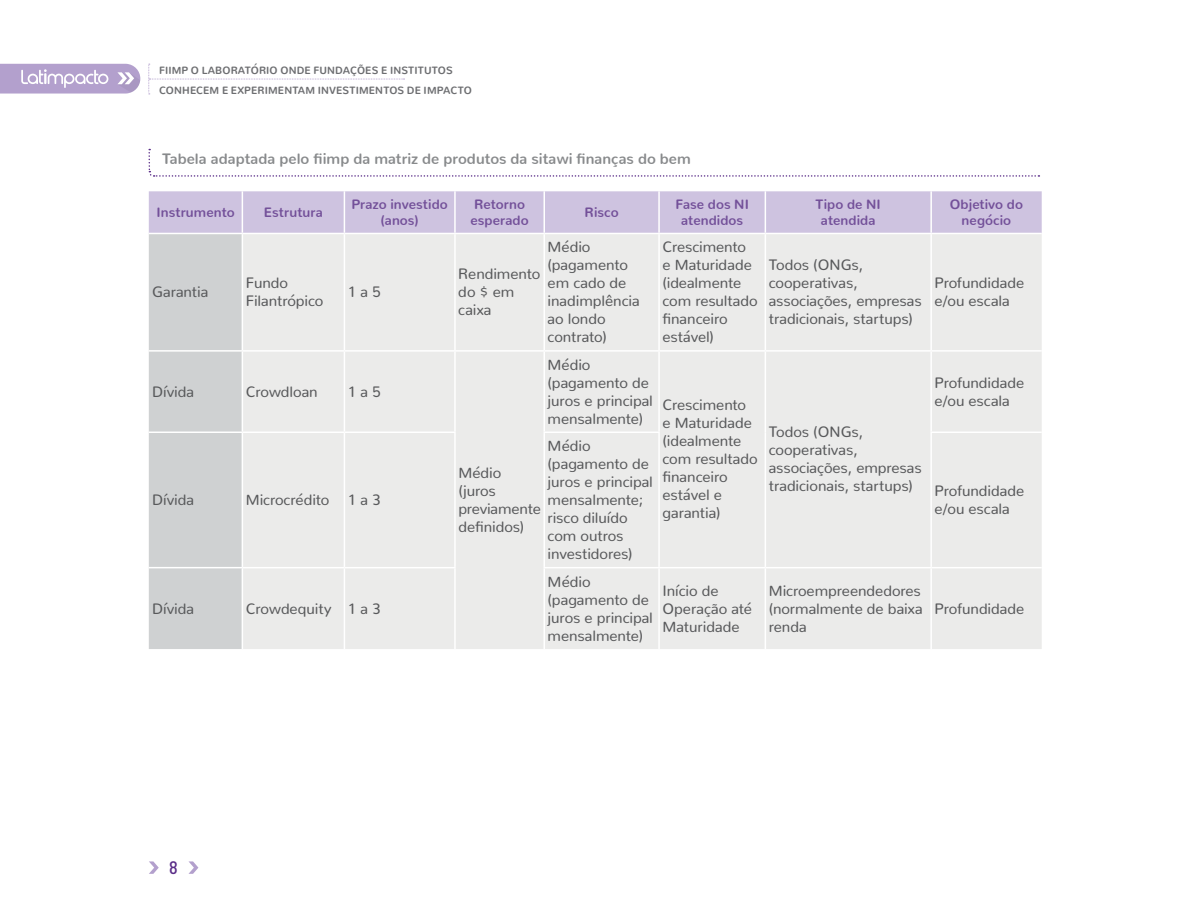
<style>
.page{position:relative;width:1188px;height:918px;background:#fff}
.page>*{position:absolute;margin:0;border:0;box-sizing:border-box;transform-origin:0 0}
.t1{font:500 semi-condensed 18px "Barlow";color:#5a2d88}
.t2{font:15px/18px "Nunito";letter-spacing:-.005em;color:#58595b}
.t3{font:700 15px "Nunito";letter-spacing:.005em;color:#888a8c}
.t4{font:700 13.5px/16.2px "Nunito";letter-spacing:.01em;color:#735099;text-align:center}
.t5{font:700 10.5px/19.5px "Nunito";letter-spacing:.01em;color:#6d6e71}
</style>
<div class="page">
<svg style="left:189px;top:861px;width:9px;height:13px"></svg>
<svg style="left:149px;top:861px;width:10px;height:13px"></svg>
<svg style="left:148px;top:64px;width:257px;height:31px"></svg>
<svg style="left:0;top:64px;width:140px;height:30px"></svg>
<svg style="left:148px;top:149px;width:891px;height:28px"></svg>
<svg style="left:149px;top:191px;width:893px;height:458px"></svg>
<div style="left:243px;top:234px;width:799px;height:415px;background:#ebebea"></div>
<hr style="left:242px;top:191px;width:1px;height:42px;background:#fff">
<hr style="left:344px;top:191px;width:1px;height:42px;background:#fff">
<hr style="left:454px;top:191px;width:2px;height:42px;background:#fff">
<hr style="left:544px;top:191px;width:1px;height:42px;background:#fff">
<hr style="left:658px;top:191px;width:2px;height:42px;background:#fff">
<hr style="left:765px;top:191px;width:1px;height:42px;background:#fff">
<hr style="left:930px;top:191px;width:2px;height:42px;background:#fff">
<hr style="left:149px;top:233px;width:93px;height:1px;background:#fff">
<hr style="left:242px;top:233px;width:102px;height:1px;background:#fff">
<hr style="left:242px;top:234px;width:1px;height:116px;background:#fff">
<hr style="left:344px;top:233px;width:111px;height:1px;background:#fff">
<hr style="left:344px;top:234px;width:1px;height:116px;background:#fff">
<hr style="left:455px;top:233px;width:89px;height:1px;background:#fff">
<hr style="left:454px;top:234px;width:2px;height:116px;background:#fff">
<hr style="left:544px;top:233px;width:115px;height:1px;background:#fff">
<hr style="left:544px;top:234px;width:1px;height:116px;background:#fff">
<hr style="left:659px;top:233px;width:106px;height:1px;background:#fff">
<hr style="left:658px;top:234px;width:2px;height:116px;background:#fff">
<hr style="left:765px;top:233px;width:166px;height:1px;background:#fff">
<hr style="left:765px;top:234px;width:1px;height:116px;background:#fff">
<hr style="left:931px;top:233px;width:111px;height:1px;background:#fff">
<hr style="left:930px;top:234px;width:2px;height:116px;background:#fff">
<hr style="left:149px;top:350px;width:93px;height:2px;background:#fff">
<hr style="left:242px;top:350px;width:102px;height:2px;background:#fff">
<hr style="left:242px;top:352px;width:1px;height:80px;background:#fff">
<hr style="left:344px;top:350px;width:111px;height:2px;background:#fff">
<hr style="left:344px;top:352px;width:1px;height:80px;background:#fff">
<hr style="left:455px;top:350px;width:89px;height:2px;background:#fff">
<hr style="left:454px;top:352px;width:2px;height:80px;background:#fff">
<hr style="left:544px;top:350px;width:115px;height:2px;background:#fff">
<hr style="left:544px;top:352px;width:1px;height:80px;background:#fff">
<hr style="left:659px;top:350px;width:106px;height:2px;background:#fff">
<hr style="left:658px;top:352px;width:2px;height:80px;background:#fff">
<hr style="left:765px;top:350px;width:166px;height:2px;background:#fff">
<hr style="left:765px;top:352px;width:1px;height:80px;background:#fff">
<hr style="left:765px;top:432px;width:1px;height:135px;background:#fff">
<hr style="left:931px;top:350px;width:111px;height:2px;background:#fff">
<hr style="left:930px;top:352px;width:2px;height:80px;background:#fff">
<hr style="left:149px;top:432px;width:93px;height:1px;background:#fff">
<hr style="left:242px;top:432px;width:102px;height:1px;background:#fff">
<hr style="left:242px;top:433px;width:1px;height:134px;background:#fff">
<hr style="left:344px;top:432px;width:112px;height:1px;background:#fff">
<hr style="left:344px;top:433px;width:1px;height:134px;background:#fff">
<hr style="left:454px;top:433px;width:2px;height:134px;background:#fff">
<hr style="left:544px;top:432px;width:116px;height:1px;background:#fff">
<hr style="left:544px;top:433px;width:1px;height:134px;background:#fff">
<hr style="left:658px;top:433px;width:2px;height:134px;background:#fff">
<hr style="left:930px;top:432px;width:112px;height:1px;background:#fff">
<hr style="left:930px;top:433px;width:2px;height:134px;background:#fff">
<hr style="left:149px;top:567px;width:93px;height:1px;background:#fff">
<hr style="left:242px;top:567px;width:102px;height:1px;background:#fff">
<hr style="left:242px;top:568px;width:1px;height:81px;background:#fff">
<hr style="left:344px;top:567px;width:112px;height:1px;background:#fff">
<hr style="left:344px;top:568px;width:1px;height:81px;background:#fff">
<hr style="left:454px;top:568px;width:2px;height:81px;background:#fff">
<hr style="left:544px;top:567px;width:115px;height:1px;background:#fff">
<hr style="left:544px;top:568px;width:1px;height:81px;background:#fff">
<hr style="left:659px;top:567px;width:106px;height:1px;background:#fff">
<hr style="left:658px;top:568px;width:2px;height:81px;background:#fff">
<hr style="left:765px;top:567px;width:166px;height:1px;background:#fff">
<hr style="left:765px;top:568px;width:1px;height:81px;background:#fff">
<hr style="left:931px;top:567px;width:111px;height:1px;background:#fff">
<hr style="left:930px;top:568px;width:2px;height:81px;background:#fff">
<p class="t5" style="left:159px;top:59px;width:314px">FIIMP O LABORATÓRIO ONDE FUNDAÇÕES E INSTITUTOS<br>CONHECEM E EXPERIMENTAM INVESTIMENTOS DE IMPACTO</p>
<p class="t3" style="left:162px;top:145px;width:530px">Tabela adaptada pelo fiimp da matriz de produtos da sitawi finanças do bem</p>
<p class="t4" style="left:156px;top:202px;width:80px">Instrumento</p>
<p class="t4" style="left:264px;top:202px;width:61px">Estrutura</p>
<p class="t4" style="left:351px;top:194px;width:98px">Prazo investido (anos)</p>
<p class="t4" style="left:470px;top:194px;width:60px;text-align:left">Retorno esperado</p>
<p class="t4" style="left:585px;top:202px;width:35px">Risco</p>
<p class="t4" style="left:675px;top:194px;width:75px">Fase dos NI atendidos</p>
<p class="t4" style="left:816px;top:194px;width:67px">Tipo de NI atendida</p>
<p class="t4" style="left:950px;top:194px;width:75px">Objetivo do negócio</p>
<p class="t2" style="left:152px;top:281px;width:58px">Garantia</p>
<p class="t2" style="left:246px;top:272px;width:79px">Fundo<br>Filantrópico</p>
<p class="t2" style="left:348px;top:281px;width:35px">1 a 5</p>
<p class="t2" style="left:152px;top:381px;width:43px">Dívida</p>
<p class="t2" style="left:246px;top:381px;width:74px">Crowdloan</p>
<p class="t2" style="left:348px;top:381px;width:35px">1 a 5</p>
<p class="t2" style="left:152px;top:489px;width:43px">Dívida</p>
<p class="t2" style="left:246px;top:489px;width:137px">Microcrédito 1 a 3</p>
<p class="t2" style="left:152px;top:598px;width:43px">Dívida</p>
<p class="t2" style="left:246px;top:598px;width:137px">Crowdequity 1 a 3</p>
<p class="t2" style="left:458px;top:263px;width:83px">Rendimento do $ em caixa</p>
<p class="t2" style="left:548px;top:236px;width:94px">Médio (pagamento em cado de inadimplência ao londo contrato)</p>
<p class="t2" style="left:662px;top:236px;width:97px">Crescimento e Maturidade (idealmente com resultado financeiro estável)</p>
<p class="t2" style="left:548px;top:354px;width:107px">Médio (pagamento de juros e principal mensalmente)</p>
<p class="t2" style="left:548px;top:435px;width:107px">Médio (pagamento de juros e principal mensalmente; risco diluído com outros investidores)</p>
<p class="t2" style="left:458px;top:462px;width:84px">Médio (juros previamente definidos)</p>
<p class="t2" style="left:662px;top:395px;width:97px">Crescimento e Maturidade (idealmente com resultado financeiro estável e garantia)</p>
<p class="t2" style="left:769px;top:254px;width:155px">Todos (ONGs, cooperativas, associações, empresas tradicionais, startups)</p>
<p class="t2" style="left:769px;top:422px;width:155px">Todos (ONGs, cooperativas, associações, empresas tradicionais, startups)</p>
<p class="t2" style="left:548px;top:571px;width:107px">Médio (pagamento de juros e principal mensalmente)</p>
<p class="t2" style="left:662px;top:580px;width:91px">Início de<br>Operação até<br>Maturidade</p>
<p class="t2" style="left:769px;top:580px;width:156px">Microempreendedores (normalmente de baixa renda</p>
<p class="t2" style="left:935px;top:272px;width:91px">Profundidade e/ou escala</p>
<p class="t2" style="left:935px;top:372px;width:91px">Profundidade e/ou escala</p>
<p class="t2" style="left:935px;top:480px;width:91px">Profundidade e/ou escala</p>
<p class="t2" style="left:935px;top:598px;width:91px">Profundidade</p>
<p class="t1" style="left:169px;top:856px;width:10px">8</p>
</div>
